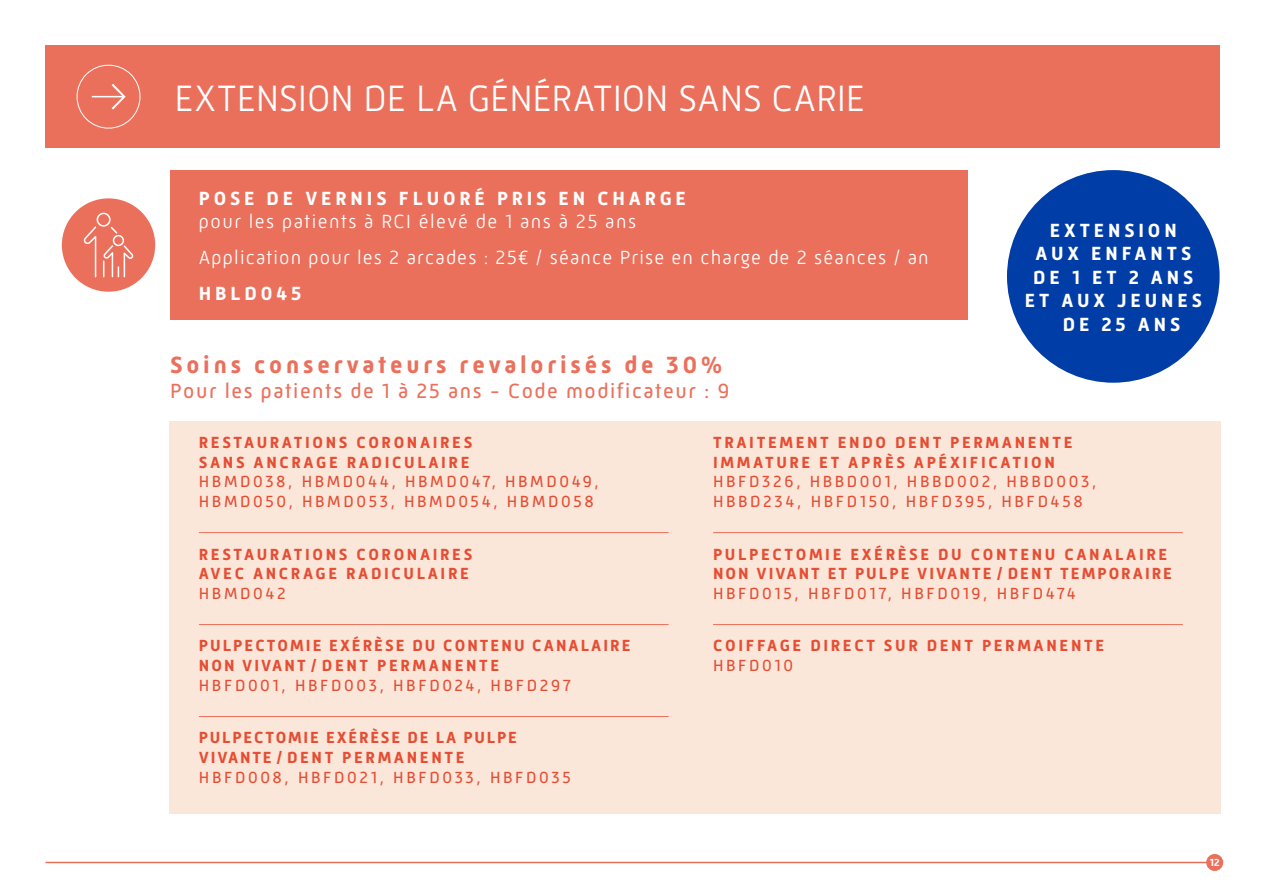
<style>
.page{position:relative;width:1263px;height:893px;background:#fff}
.page>*{position:absolute;margin:0;border:0;box-sizing:border-box;transform-origin:0 0}
.t1{font:300 37.5px "Mic 32 New";color:#fff}
.t2{font:700 24px "Mic 32 New";letter-spacing:.16em;color:#eb705c}
.t3{font:21px "Mic 32 New";letter-spacing:.075em;color:#eb705c}
.t4{font:300 19.5px/36.2px "Mic 32 New";letter-spacing:.06em;color:#fff}
.t5{font:700 19.5px "Mic 32 New";letter-spacing:.2em;color:#fff}
.t6{font:700 16.5px/19.8px "Mic 32 New";letter-spacing:.16em;color:#e64d33}
.t7{font:16.5px/19.8px "Mic 32 New";letter-spacing:.16em;color:#e64d33}
.t8{font:700 16.5px/19.8px "Mic 32 New";letter-spacing:.125em;color:#e64d33}
.t9{font:700 16.5px/19.8px "Mic 32 New";letter-spacing:.11em;color:#e64d33}
.t10{font:700 10.5px "Mic 32 New";color:#fff}
</style>
<div class="page">
<div style="left:170px;top:170px;width:797px;height:150px;background:#eb705c"></div>
<div style="left:45px;top:45px;width:1175px;height:103px;background:#eb705c"></div>
<svg style="left:76px;top:64px;width:65px;height:65px"></svg>
<hr style="left:45px;top:862px;width:1175px;height:1px;background:#eb705c">
<div style="left:1206px;top:854px;width:17px;height:17px;background:#eb705c;border-radius:50%"></div>
<div style="left:169px;top:421px;width:1051px;height:392px;background:#fbe7da"></div>
<hr style="left:199px;top:532px;width:470px;height:1px;background:#eb705c">
<hr style="left:199px;top:624px;width:470px;height:1px;background:#eb705c">
<hr style="left:199px;top:716px;width:470px;height:1px;background:#eb705c">
<hr style="left:713px;top:532px;width:470px;height:1px;background:#eb705c">
<hr style="left:713px;top:624px;width:470px;height:1px;background:#eb705c">
<div style="left:62px;top:198px;width:93px;height:94px;background:#eb705c;border-radius:50%"></div>
<svg style="left:83px;top:212px;width:51px;height:66px"></svg>
<div style="left:1007px;top:170px;width:212px;height:213px;background:#003da6;border-radius:50%"></div>
<h1 class="t1" style="left:174px;top:77px;width:692px">EXTENSION DE LA GÉNÉRATION SANS CARIE</h1>
<p class="t5" style="left:199px;top:187px;width:489px">POSE DE VERNIS FLUORÉ PRIS EN CHARGE</p>
<p class="t4" style="left:199px;top:203px;width:731px">pour les patients à RCI élevé de 1 ans à 25 ans<br>Application pour les 2 arcades : 25€ / séance Prise en charge de 2 séances / an</p>
<p class="t5" style="left:199px;top:282px;width:104px">HBLD045</p>
<h2 class="t2" style="left:170px;top:351px;width:554px">Soins conservateurs revalorisés de 30%</h2>
<p class="t3" style="left:170px;top:379px;width:561px">Pour les patients de 1 à 25 ans - Code modificateur : 9</p>
<p class="t5" style="left:1050px;top:219px;width:128px">EXTENSION</p>
<p class="t5" style="left:1035px;top:243px;width:157px">AUX ENFANTS</p>
<p class="t5" style="left:1033px;top:266px;width:162px">DE 1 ET 2 ANS</p>
<p class="t5" style="left:1025px;top:289px;width:179px">ET AUX JEUNES</p>
<p class="t5" style="left:1063px;top:313px;width:119px">DE 25 ANS</p>
<p class="t6" style="left:199px;top:432px;width:275px">RESTAURATIONS CORONAIRES<br>SANS ANCRAGE RADICULAIRE</p>
<p class="t7" style="left:199px;top:472px;width:401px">HBMD038, HBMD044, HBMD047, HBMD049,<br>HBMD050, HBMD053, HBMD054, HBMD058</p>
<p class="t6" style="left:199px;top:544px;width:275px">RESTAURATIONS CORONAIRES<br>AVEC ANCRAGE RADICULAIRE</p>
<p class="t7" style="left:199px;top:584px;width:88px">HBMD042</p>
<p class="t8" style="left:199px;top:636px;width:433px">PULPECTOMIE EXÉRÈSE DU CONTENU CANALAIRE<br>NON VIVANT / DENT PERMANENTE</p>
<p class="t7" style="left:199px;top:675px;width:373px">HBFD001, HBFD003, HBFD024, HBFD297</p>
<p class="t9" style="left:199px;top:728px;width:320px">PULPECTOMIE EXÉRÈSE DE LA PULPE<br>VIVANTE/ DENT PERMANENTE</p>
<p class="t7" style="left:199px;top:767px;width:373px">HBFD008, HBFD021, HBFD033, HBFD035</p>
<p class="t6" style="left:713px;top:432px;width:361px">TRAITEMENT ENDO DENT PERMANENTE<br>IMMATURE ET APRÈS APÉXIFICATION</p>
<p class="t7" style="left:713px;top:472px;width:385px">HBFD326, HBBD001, HBBD002, HBBD003,<br>HBBD234, HBFD150, HBFD395, HBFD458</p>
<p class="t6" style="left:713px;top:544px;width:460px">PULPECTOMIE EXÉRÈSE DU CONTENU CANALAIRE<br>NON VIVANT ET PULPE VIVANTE / DENT TEMPORAIRE</p>
<p class="t7" style="left:713px;top:584px;width:364px">HBFD015, HBFD017, HBFD019, HBFD474</p>
<p class="t6" style="left:713px;top:636px;width:393px">COIFFAGE DIRECT SUR DENT PERMANENTE</p>
<p class="t7" style="left:713px;top:656px;width:82px">HBFD010</p>
<p class="t10" style="left:1210px;top:857px;width:11px">12</p>
</div>
